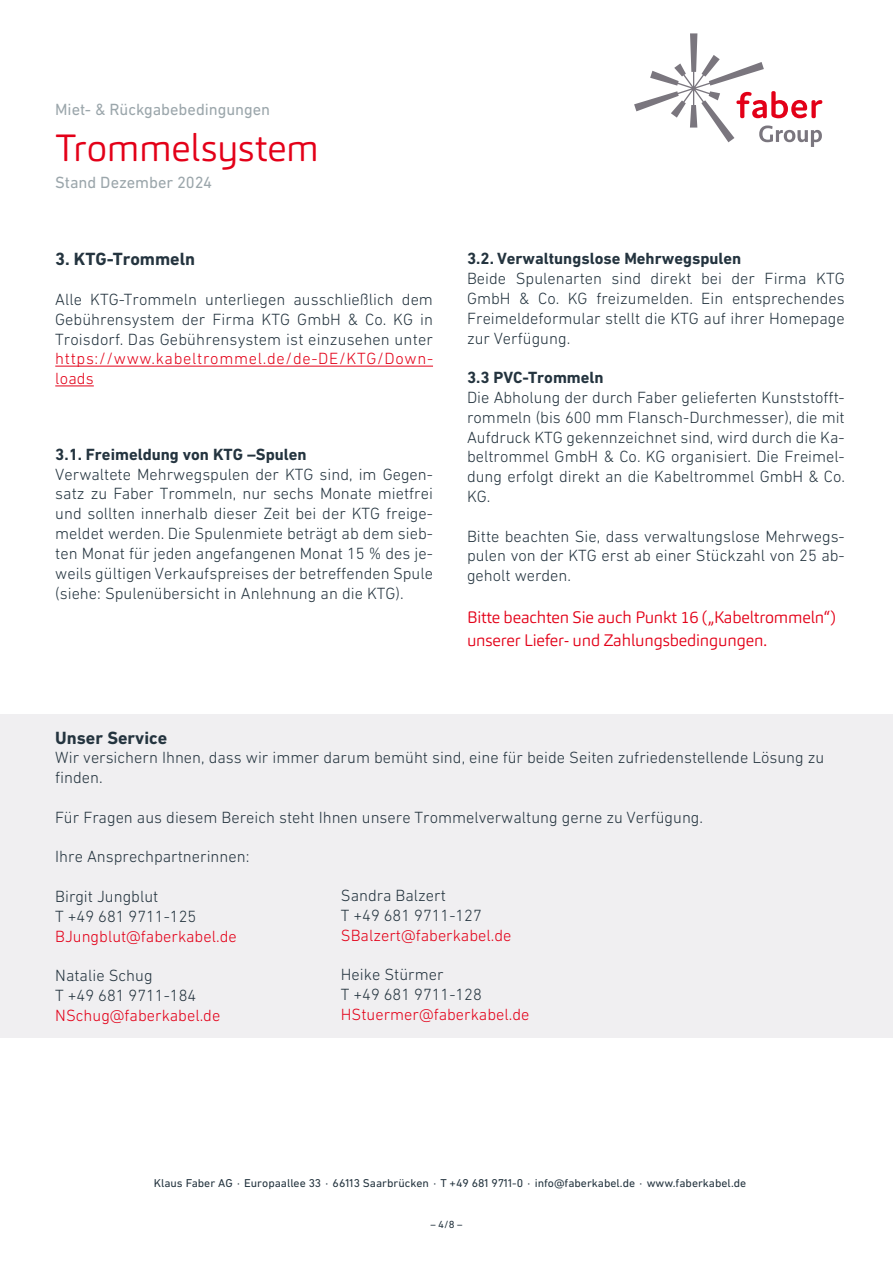
<style>
.page{position:relative;width:893px;height:1263px;background:#fff}
.page>*{position:absolute;margin:0;border:0;box-sizing:border-box;transform-origin:0 0}
.t1{font:300 37.5px "Carnas";letter-spacing:-.01em;color:#e30018}
.t2{font:700 18px "DIN Next W1 G";color:#24343f}
.t3{font:300 16.5px/19.8px "DIN Next W1 G";color:#24343f;text-align:justify}
.t4{font:300 16.5px "DIN Next W1 G";color:#e30018}
.t5{font:300 16.5px/22.5px "Carnas";letter-spacing:-.01em;color:#e30018}
.t6{font:700 16.5px "DIN Next W1 G";color:#24343f}
.t7{font:300 16.5px/19.8px "DIN Next W1 G";letter-spacing:.04em;color:#e30018}
.t8{font:16.5px "DIN Next W1 G";letter-spacing:-.005em;color:#9ba6ab}
.t9{font:11.55px "DIN Next W1 G";color:#24343f}
.t10{font:10.5px "DIN Next W1 G";color:#24343f}
</style>
<div class="page">
<svg style="left:634px;top:33px;width:188px;height:114px"></svg>
<hr style="left:55px;top:366px;width:378px;height:1px;background:#e30018">
<hr style="left:55px;top:385px;width:39px;height:1px;background:#e30018">
<div style="left:0;top:714px;width:893px;height:323px;background:#f0eff1"></div>
<p class="t8" style="left:55px;top:100px;width:216px">Miet- &amp; Rückgabebedingungen</p>
<h1 class="t1" style="left:55px;top:125px;width:265px">Trommelsystem</h1>
<p class="t8" style="left:55px;top:173px;width:158px">Stand Dezember 2024</p>
<p class="t2" style="left:55px;top:249px;width:141px">3. KTG-Trommeln</p>
<p class="t3" style="left:55px;top:289px;width:379px">Alle KTG-Trommeln unterliegen ausschließlich dem Gebührensystem der Firma KTG GmbH &amp; Co. KG in Troisdorf. Das Gebührensystem ist einzusehen unter</p>
<p class="t7" style="left:55px;top:349px;width:379px">https://www.kabeltrommel.de/de-DE/KTG/Down&shy;loads</p>
<p class="t6" style="left:55px;top:445px;width:253px">3.1. Freimeldung von KTG –Spulen</p>
<p class="t3" style="left:55px;top:464px;width:379px">Verwaltete Mehrwegspulen der KTG sind, im Gegen&shy;satz zu Faber Trommeln, nur sechs Monate mietfrei und sollten innerhalb dieser Zeit bei der KTG freige&shy;meldet werden. Die Spulenmiete beträgt ab dem sieb&shy;ten Monat für jeden angefangenen Monat 15 % des je&shy;weils gültigen Verkaufspreises der betreffenden Spule (siehe: Spulenübersicht in Anlehnung an die KTG).</p>
<p class="t6" style="left:467px;top:249px;width:276px">3.2. Verwaltungslose Mehrwegspulen</p>
<p class="t3" style="left:467px;top:268px;width:379px">Beide Spulenarten sind direkt bei der Firma KTG GmbH &amp; Co. KG freizumelden. Ein entsprechendes Freimeldeformular stellt die KTG auf ihrer Homepage zur Verfügung.</p>
<p class="t6" style="left:467px;top:368px;width:138px">3.3 PVC-Trommeln</p>
<p class="t3" style="left:467px;top:387px;width:380px">Die Abholung der durch Faber gelieferten Kunststofft&shy;rommeln (bis 600 mm Flansch-Durchmesser), die mit Aufdruck KTG gekennzeichnet sind, wird durch die Ka&shy;beltrommel GmbH &amp; Co. KG organisiert. Die Freimel&shy;dung erfolgt direkt an die Kabeltrommel GmbH &amp; Co.<br>KG.</p>
<p class="t3" style="left:467px;top:526px;width:379px">Bitte beachten Sie, dass verwaltungslose Mehrwegs&shy;pulen von der KTG erst ab einer Stückzahl von 25 ab&shy;geholt werden.</p>
<p class="t5" style="left:467px;top:606px;width:370px">Bitte beachten Sie auch Punkt 16 („Kabeltrommeln“) unserer Liefer- und Zahlungsbedingungen.</p>
<p class="t2" style="left:55px;top:727px;width:113px">Unser Service</p>
<p class="t3" style="left:55px;top:748px;width:771px">Wir versichern Ihnen, dass wir immer darum bemüht sind, eine für beide Seiten zufriedenstellende Lösung zu finden.</p>
<p class="t3" style="left:55px;top:807px;width:649px">Für Fragen aus diesem Bereich steht Ihnen unsere Trommelverwaltung gerne zu Verfügung.</p>
<p class="t3" style="left:55px;top:847px;width:196px">Ihre Ansprechpartnerinnen:</p>
<p class="t3" style="left:55px;top:886px;width:142px">Birgit Jungblut<br>T +49 681 9711-125</p>
<p class="t4" style="left:55px;top:926px;width:183px">BJungblut@faberkabel.de</p>
<p class="t3" style="left:55px;top:965px;width:142px">Natalie Schug<br>T +49 681 9711-184</p>
<p class="t4" style="left:55px;top:1006px;width:167px">NSchug@faberkabel.de</p>
<p class="t3" style="left:341px;top:885px;width:142px">Sandra Balzert<br>T +49 681 9711-127</p>
<p class="t4" style="left:341px;top:926px;width:172px">SBalzert@faberkabel.de</p>
<p class="t3" style="left:341px;top:965px;width:142px">Heike Stürmer<br>T +49 681 9711-128</p>
<p class="t4" style="left:341px;top:1005px;width:190px">HStuermer@faberkabel.de</p>
<p class="t9" style="left:154px;top:1176px;width:594px">Klaus Faber AG · Europaallee 33 · 66113 Saarbrücken · T +49 681 9711-0 · info@faberkabel.de · www.faberkabel.de</p>
<p class="t10" style="left:430px;top:1218px;width:34px">– 4/8 –</p>
</div>
